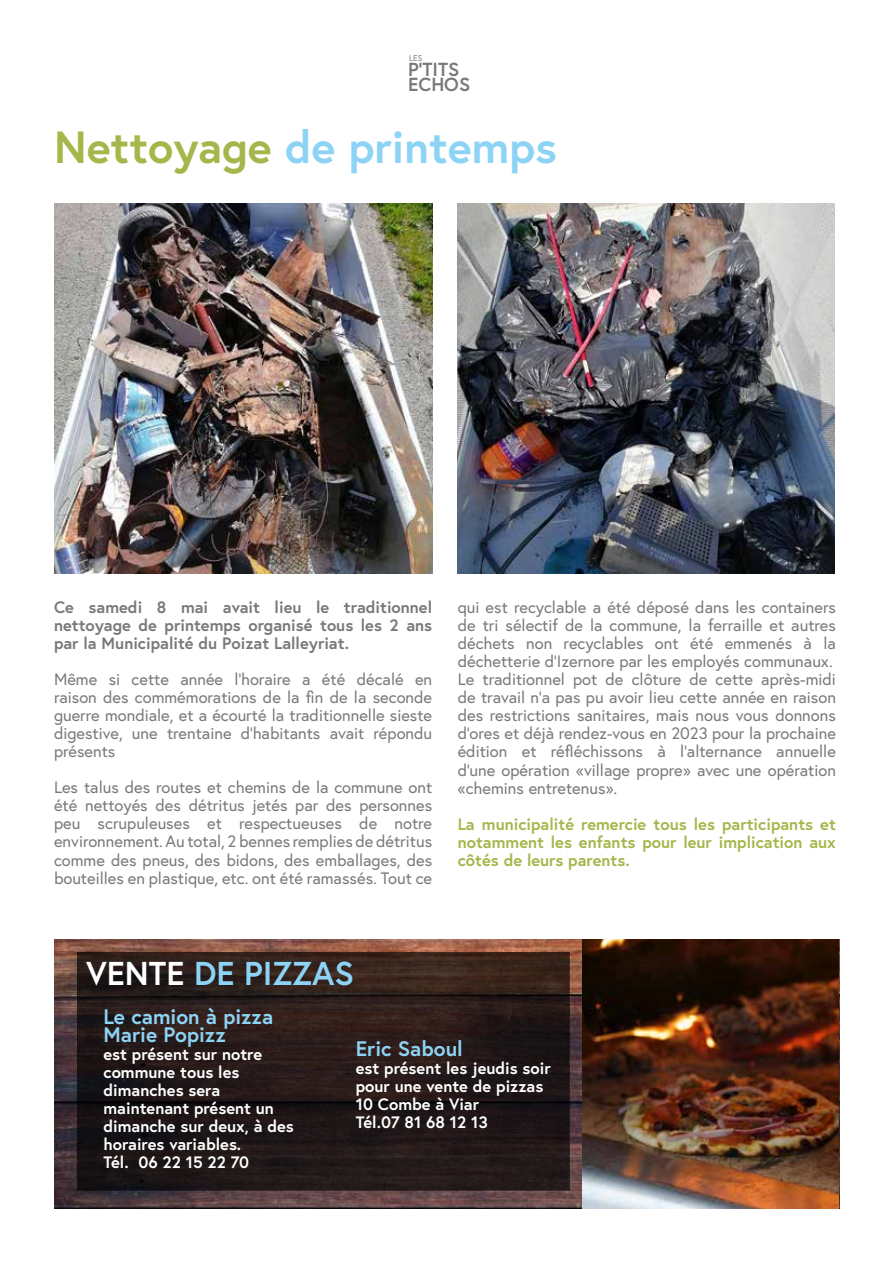
<style>
.page{position:relative;width:893px;height:1263px;background:#fff}
.page>*{position:absolute;margin:0;border:0;box-sizing:border-box;transform-origin:0 0}
.t1{font:700 45px "Europa";color:#8dd3f6}
.t2{font:700 33px "Europa";color:#8dd3f6}
.t3{font:700 21px/18px "Europa";color:#8dd3f6}
.t4{font:700 18.9px/15.5px "Europa";color:#797979}
.t5{font:16.5px/18px "Europa";color:#797979;text-align:justify}
.t6{font:700 16.5px/18px "Europa";color:#fff}
.t7{font:700 16.5px/18px "Europa";color:#797979;text-align:justify}
.t8{font:700 16.5px/18px "Europa";color:#a4b74b;text-align:justify}
.t9{font:8.4px "Europa";color:#797979}
.s1{color:#a4b74b}
.s2{color:#fff}
</style>
<div class="page">
<img style="left:54px;top:940px;width:786px;height:269px">
<svg style="left:80px;top:955px;width:487px;height:233px;background:#251918"></svg>
<div style="left:77px;top:952px;width:493px;height:239px;border:2px solid #000"></div>
<img style="left:54px;top:203px;width:378px;height:370px">
<img style="left:458px;top:203px;width:377px;height:370px">
<img style="left:583px;top:940px;width:256px;height:269px">
<p class="t9" style="left:409px;top:52px;width:15px">LES</p>
<p class="t4" style="left:408px;top:61px;width:64px">P’TITS<br>ECHOS</p>
<h1 class="t1" style="left:54px;top:116px;width:504px"><span class="s1">Nettoyage</span> de printemps</h1>
<p class="t7" style="left:54px;top:598px;width:380px">Ce samedi 8 mai avait lieu le traditionnel nettoyage de printemps organisé tous les 2 ans par la Municipalité du Poizat Lalleyriat.</p>
<p class="t5" style="left:54px;top:670px;width:380px">Même si cette année l’horaire a été décalé en raison des commémorations de la fin de la seconde guerre mondiale, et a écourté la traditionnelle sieste digestive, une trentaine d’habitants avait répondu présents</p>
<p class="t5" style="left:54px;top:778px;width:380px">Les talus des routes et chemins de la commune ont été nettoyés des détritus jetés par des personnes peu scrupuleuses et respectueuses de notre environnement. Au total, 2 bennes remplies de détritus comme des pneus, des bidons, des emballages, des bouteilles en plastique, etc. ont été ramassés. Tout ce</p>
<p class="t5" style="left:458px;top:598px;width:380px;text-align:left">qui est recyclable a été déposé dans les containers de tri sélectif de la commune, la ferraille et autres déchets non recyclables ont été emmenés à la déchetterie d’Izernore par les employés communaux.<br>Le traditionnel pot de clôture de cette après-midi de travail n’a pas pu avoir lieu cette année en raison des restrictions sanitaires, mais nous vous donnons d’ores et déjà rendez-vous en 2023 pour la prochaine édition et réfléchissons à l’alternance annuelle d’une opération «village propre» avec une opération «chemins entretenus».</p>
<p class="t8" style="left:458px;top:814px;width:380px">La municipalité remercie tous les participants et notamment les enfants pour leur implication aux côtés de leurs parents.</p>
<h2 class="t2" style="left:86px;top:951px;width:270px"><span class="s2">VENTE</span> DE PIZZAS</h2>
<p class="t3" style="left:103px;top:1007px;width:171px">Le camion à pizza<br>Marie Popizz</p>
<p class="t6" style="left:103px;top:1044px;width:192px">est présent sur notre commune tous les dimanches sera maintenant présent un dimanche sur deux, à des horaires variables.<br>Tél. 06 22 15 22 70</p>
<p class="t3" style="left:356px;top:1039px;width:109px">Eric Saboul</p>
<p class="t6" style="left:356px;top:1059px;width:197px">est présent les jeudis soir pour une vente de pizzas<br>10 Combe à Viar<br>Tél.07 81 68 12 13</p>
</div>
